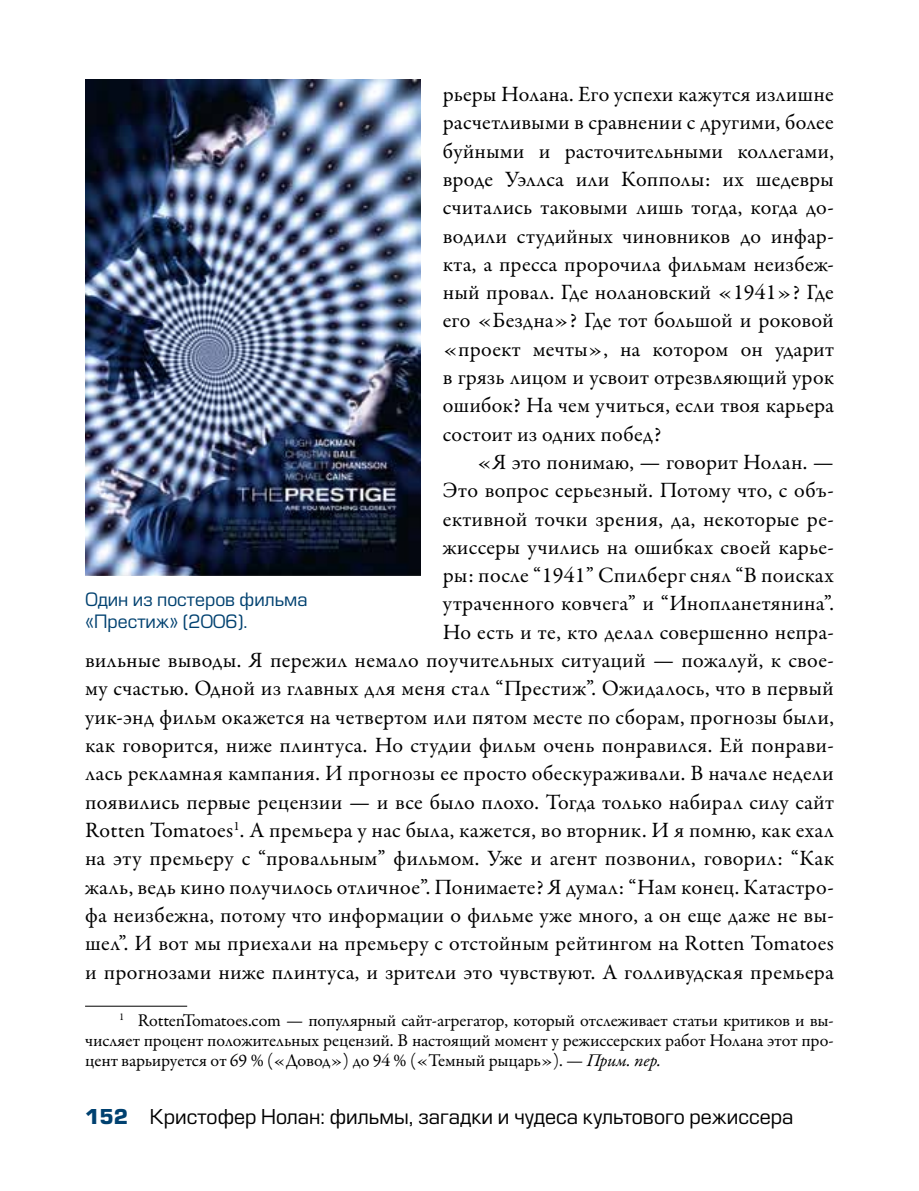
<style>
.page{position:relative;width:919px;height:1191px;background:#fff}
.page>*{position:absolute;margin:0;border:0;box-sizing:border-box;transform-origin:0 0}
.t1{font:22px/28.4px "Garamond Premr Pro";letter-spacing:.015em;color:#000;text-align:justify}
.t2{font:20px "Europe";color:#000}
.t3{font:18px/20px "Garamond Premr Pro";letter-spacing:-.01em;color:#000;text-align:justify}
.t4{font:18px/22px "Europe";color:#004170}
.s1{font-style:italic}
.s2{font-weight:700;color:#004170}
</style>
<div class="page">
<hr style="left:85px;top:1005px;width:102px;height:1px;background:#000">
<img style="left:85px;top:79px;width:335px;height:496px">
<p class="t1" style="left:443px;top:81px;width:392px">рьеры Нолана. Его успехи кажутся излишне расчетливыми в сравнении с другими, более буйными и расточительными коллегами, вроде Уэллса или Копполы: их шедевры считались таковыми лишь тогда, когда до&shy;водили студийных чиновников до инфар&shy;кта, а пресса пророчила фильмам неизбеж&shy;ный провал. Где нолановский «1941»? Где его «Бездна»? Где тот большой и роковой «проект мечты», на котором он ударит в грязь лицом и усвоит отрезвляющий урок ошибок? На чем учиться, если твоя карьера состоит из одних побед?</p>
<p class="t1" style="left:85px;top:448px;width:750px;text-align:right">«Я это понимаю, — говорит Нолан. —<br>Это вопрос серьезный. Потому что, с объ-<br>ективной точки зрения, да, некоторые ре-<br>жиссеры учились на ошибках своей карье-<br>ры: после “1941” Спилберг снял “В поисках<br>утраченного ковчега” и “Инопланетянина”.<br>Но есть и те, кто делал совершенно непра-<br>вильные выводы. Я пережил немало поучительных ситуаций — пожалуй, к свое&shy;му счастью. Одной из главных для меня стал “Престиж”. Ожидалось, что в первый уик-энд фильм окажется на четвертом или пятом месте по сборам, прогнозы были, как говорится, ниже плинтуса. Но студии фильм очень понравился. Ей понрави&shy;лась рекламная кампания. И прогнозы ее просто обескураживали. В начале недели появились первые рецензии — и все было плохо. Тогда только набирал силу сайт Rotten Tomatoes<sup>1</sup>. А премьера у нас была, кажется, во вторник. И я помню, как ехал на эту премьеру с “провальным” фильмом. Уже и агент позвонил, говорил: “Как жаль, ведь кино получилось отличное”. Понимаете? Я думал: “Нам конец. Катастро&shy;фа неизбежна, потому что информации о фильме уже много, а он еще даже не вы&shy;шел”. И вот мы приехали на премьеру с отстойным рейтингом на Rotten Tomatoes и прогнозами ниже плинтуса, и зрители это чувствуют. А голливудская премьера</p>
<p class="t3" style="left:85px;top:1011px;width:750px;text-indent:34px"><sup>1</sup> RottenTomatoes.com — популярный сайт-агрегатор, который отслеживает статьи критиков и вы&shy;числяет процент положительных рецензий. В настоящий момент у режиссерских работ Нолана этот про&shy;цент варьируется от 69 % («Довод») до 94 % («Темный рыцарь»). — <span class="s1">Прим. пер.</span></p>
<p class="t4" style="left:85px;top:589px;width:224px">Один из постеров фильма «Престиж» (2006).</p>
<p class="t2" style="left:85px;top:1104px;width:710px"><span class="s2">152</span> Кристофер Нолан: фильмы, загадки и чудеса культового режиссера</p>
</div>
